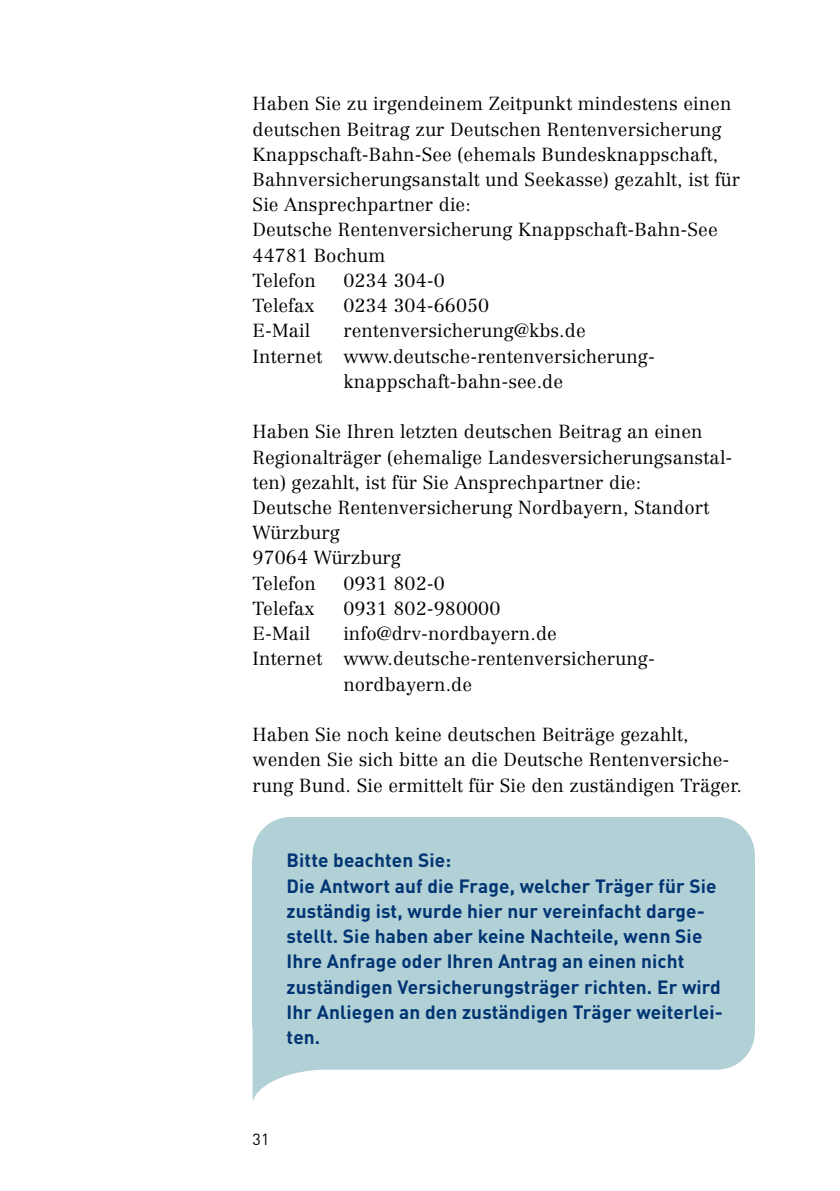
<style>
.page{position:relative;width:840px;height:1191px;background:#fff}
.page>*{position:absolute;margin:0;border:0;box-sizing:border-box;transform-origin:0 0}
.t1{font:700 19px/25.2px "DIN Pro";letter-spacing:.005em;color:#003472}
.t2{font:300 18.6px/25.2px "Centennial LT Pro";letter-spacing:.005em;color:#000}
.t3{font:16px "DIN Pro";color:#000}
</style>
<div class="page">
<div style="left:252px;top:817px;width:502px;height:42px;background:#b2d1d7"></div>
<div style="left:252px;top:859px;width:502px;height:168px;background:#b2d1d7"></div>
<svg style="left:252px;top:1027px;width:502px;height:74px;fill:#b2d1d7"></svg>
<p class="t2" style="left:252px;top:91px;width:488px">Haben Sie zu irgendeinem Zeitpunkt mindestens einen deutschen Beitrag zur Deutschen Rentenversicherung Knappschaft-Bahn-See (ehemals Bundesknappschaft, Bahn versicherungsanstalt und Seekasse) gezahlt, ist für Sie Ansprechpartner die:</p>
<p class="t2" style="left:252px;top:217px;width:466px">Deutsche Rentenversicherung Knappschaft-Bahn-See</p>
<p class="t2" style="left:252px;top:242px;width:134px">44781 Bochum</p>
<p class="t2" style="left:252px;top:268px;width:65px">Telefon</p>
<p class="t2" style="left:343px;top:268px;width:103px">0234 304-0</p>
<p class="t2" style="left:252px;top:293px;width:63px">Telefax</p>
<p class="t2" style="left:343px;top:293px;width:147px">0234 304-66050</p>
<p class="t2" style="left:252px;top:318px;width:59px">E-Mail</p>
<p class="t2" style="left:343px;top:318px;width:244px">rentenversicherung@kbs.de</p>
<p class="t2" style="left:252px;top:343px;width:403px;text-align:center">Internet www.deutsche-rentenversicherung&shy;knappschaft-bahn-see.de</p>
<p class="t2" style="left:252px;top:419px;width:481px">Haben Sie Ihren letzten deutschen Beitrag an einen<br>Regionalträger (ehemalige Landesversicherungsanstal&shy;ten) gezahlt, ist für Sie Ansprechpartner die:</p>
<p class="t2" style="left:252px;top:495px;width:458px">Deutsche Rentenversicherung Nordbayern, Standort<br>Würzburg</p>
<p class="t2" style="left:252px;top:545px;width:150px">97064 Würzburg</p>
<p class="t2" style="left:252px;top:570px;width:65px">Telefon</p>
<p class="t2" style="left:343px;top:570px;width:103px">0931 802-0</p>
<p class="t2" style="left:252px;top:596px;width:63px">Telefax</p>
<p class="t2" style="left:343px;top:596px;width:158px">0931 802-980000</p>
<p class="t2" style="left:252px;top:621px;width:59px">E-Mail</p>
<p class="t2" style="left:343px;top:621px;width:215px">info@drv-nordbayern.de</p>
<p class="t2" style="left:343px;top:646px;width:313px;text-indent:-91px">Internet www.deutsche-rentenversicherung&shy;nordbayern.de</p>
<p class="t2" style="left:252px;top:722px;width:491px">Haben Sie noch keine deutschen Beiträge gezahlt, wenden Sie sich bitte an die Deutsche Rentenversiche&shy;rung Bund. Sie ermittelt für Sie den zuständigen Träger.</p>
<h3 class="t1" style="left:286px;top:845px;width:166px">Bitte beachten Sie:</h3>
<p class="t1" style="left:286px;top:871px;width:437px">Die Antwort auf die Frage, welcher Träger für Sie zuständig ist, wurde hier nur vereinfacht darge&shy;stellt. Sie haben aber keine Nachteile, wenn Sie Ihre Anfrage oder Ihren Antrag an einen nicht zuständigen Versicherungsträger richten. Er wird Ihr Anliegen an den zuständigen Träger weiterlei&shy;ten.</p>
<p class="t3" style="left:252px;top:1126px;width:18px">31</p>
</div>
